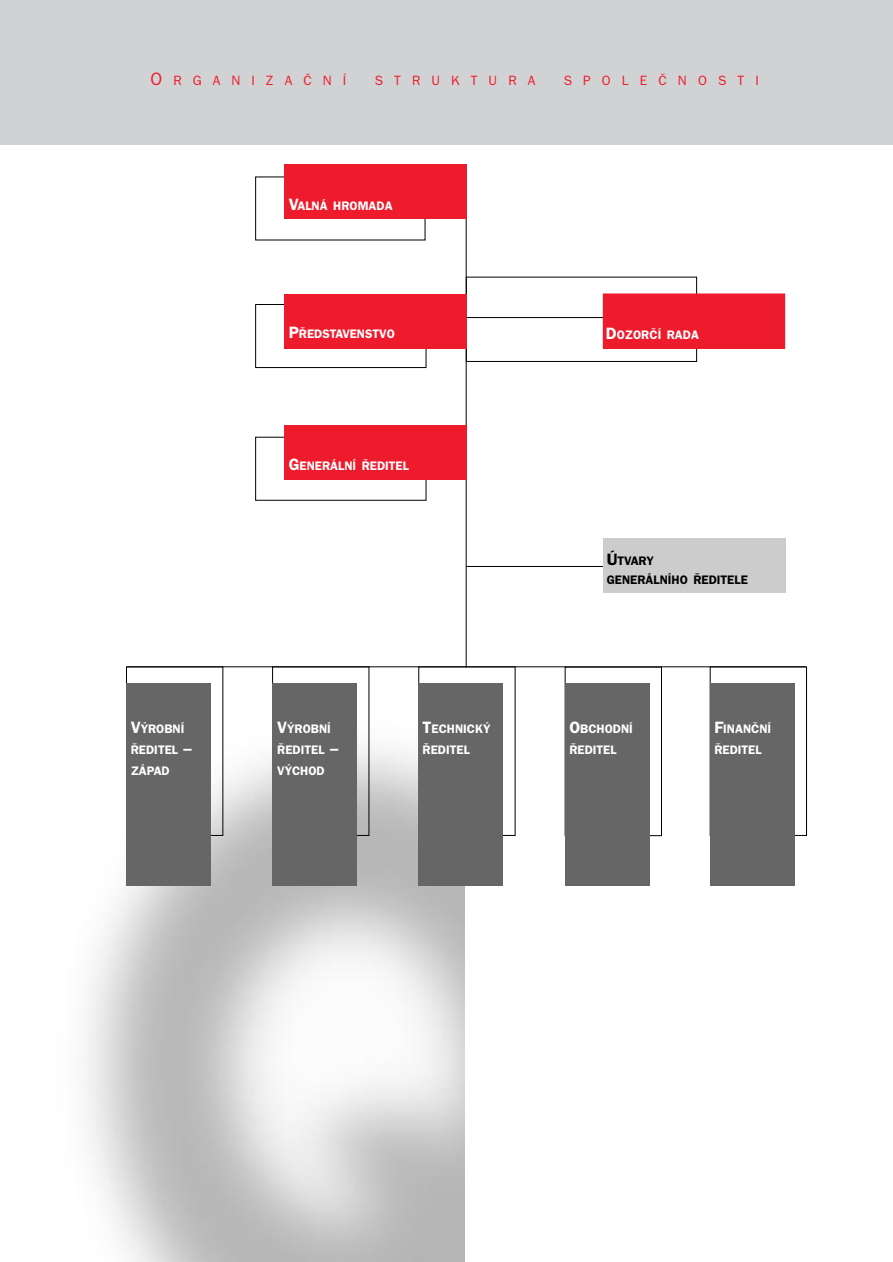
<style>
.page{position:relative;width:893px;height:1262px;background:#fff}
.page>*{position:absolute;margin:0;border:0;box-sizing:border-box;transform-origin:0 0}
.t1{font:13.5px "Franklin Gothic CE";letter-spacing:.825em;color:#ee1b2c}
.t2{font:600 12.3px/21px "Franklin Gothic CE";color:#fff}
.t3{font:600 12.3px/19.5px "Franklin Gothic CE";color:#000}
.s1{font-size:18px}
.s2{font-size:16.5px}
</style>
<div class="page">
<img style="left:87px;top:667px;width:378px;height:595px">
<hr style="left:466px;top:165px;width:1px;height:502px;background:#000">
<hr style="left:446px;top:317px;width:168px;height:1px;background:#000">
<hr style="left:466px;top:566px;width:150px;height:1px;background:#000">
<hr style="left:127px;top:666px;width:679px;height:1px;background:#000">
<div style="left:126px;top:666px;width:97px;height:170px;border:1px solid #000"></div>
<div style="left:255px;top:304px;width:171px;height:64px;border:1px solid #000"></div>
<div style="left:272px;top:666px;width:97px;height:170px;border:1px solid #000"></div>
<div style="left:418px;top:666px;width:97px;height:170px;border:1px solid #000"></div>
<div style="left:709px;top:666px;width:97px;height:170px;border:1px solid #000"></div>
<div style="left:564px;top:666px;width:98px;height:170px;border:1px solid #000"></div>
<div style="left:466px;top:277px;width:231px;height:85px;border:1px solid #000"></div>
<div style="left:0;top:0;width:892px;height:145px;background:#d1d2d4"></div>
<div style="left:603px;top:294px;width:181px;height:54px;background:#ee1b2c"></div>
<div style="left:603px;top:538px;width:182px;height:55px;background:#ccc"></div>
<div style="left:126px;top:683px;width:84px;height:203px;background:#666"></div>
<div style="left:272px;top:683px;width:84px;height:203px;background:#666"></div>
<div style="left:565px;top:683px;width:84px;height:203px;background:#666"></div>
<div style="left:709px;top:683px;width:85px;height:203px;background:#666"></div>
<div style="left:418px;top:683px;width:84px;height:203px;background:#666"></div>
<div style="left:285px;top:425px;width:182px;height:55px;background:#ee1b2c"></div>
<div style="left:285px;top:164px;width:182px;height:54px;background:#ee1b2c"></div>
<div style="left:285px;top:294px;width:182px;height:54px;background:#ee1b2c"></div>
<p class="t1" style="left:150px;top:76px;width:197px"><span class="s1">O</span>RGANIZAâNÍ</p>
<p class="t1" style="left:374px;top:76px;width:162px">STRUKTURA</p>
<p class="t1" style="left:563px;top:76px;width:197px">SPOLEâNOSTI</p>
<p class="t2" style="left:289px;top:197px;width:105px"><span class="s2">V</span>ALNÁ HROMADA</p>
<p class="t2" style="left:289px;top:325px;width:108px"><span class="s2">P</span>¤EDSTAVENSTVO</p>
<p class="t2" style="left:289px;top:456px;width:122px"><span class="s2">G</span>ENERÁLNÍ ¤EDITEL</p>
<p class="t2" style="left:606px;top:326px;width:95px"><span class="s2">D</span>OZORâÍ RADA</p>
<p class="t3" style="left:606px;top:552px;width:143px"><span class="s2">Ú</span>TVARY<br>GENERÁLNÍHO ¤EDITELE</p>
<p class="t2" style="left:131px;top:719px;width:62px"><span class="s2">V</span>¯ROBNÍ ¤EDITEL <span class="s2">–<br></span>ZÁPAD</p>
<p class="t2" style="left:277px;top:719px;width:62px"><span class="s2">V</span>¯ROBNÍ ¤EDITEL <span class="s2">–<br></span>V¯CHOD</p>
<p class="t2" style="left:569px;top:719px;width:65px"><span class="s2">O</span>BCHODNÍ ¤EDITEL</p>
<p class="t2" style="left:714px;top:719px;width:58px"><span class="s2">F</span>INANâNÍ ¤EDITEL</p>
<p class="t2" style="left:422px;top:719px;width:69px"><span class="s2">T</span>ECHNICK¯ ¤EDITEL</p>
</div>
